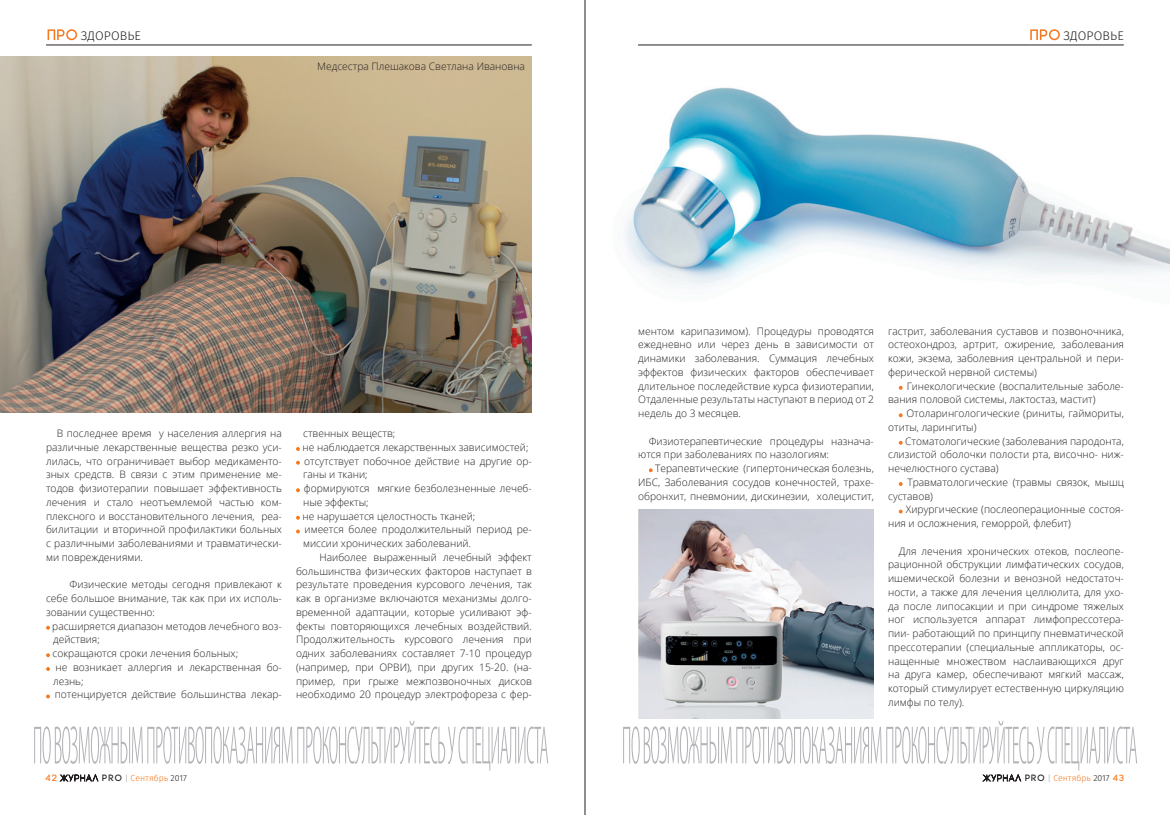
<style>
.page{position:relative;width:1170px;height:815px;background:#fff}
.page>*{position:absolute;margin:0;border:0;box-sizing:border-box;transform-origin:0 0}
.t1{font:300 12.5px "Fira Sans";letter-spacing:.01em;color:#231f20}
.Основной_текст{font:300 10.25px/13.8px "Open Sans";color:#231f20}
.t2{font:300 8.75px "Fira Sans";color:#f47921}
.s1{font-family:"Code Pro";font-weight:400;font-size:9.12px}
.s2{font-family:"Code Pro Light";font-weight:400;color:#231f20}
.s3{font-family:"Code Pro";font-weight:400;font-size:9.12px;color:#231f20}
.s4{color:#231f20}
</style>
<div class="page">
<svg style="left:48px;top:29px;width:29px;height:11px"></svg>
<svg style="left:1030px;top:29px;width:29px;height:11px"></svg>
<hr style="left:46px;top:45px;width:485px;height:1px;background:#231f20">
<hr style="left:638px;top:45px;width:485px;height:1px;background:#231f20">
<svg style="left:623px;top:721px;width:514px;height:61px"></svg>
<svg style="left:34px;top:721px;width:514px;height:61px"></svg>
<svg style="left:46px;top:626px;width:4px;height:4px"></svg>
<svg style="left:46px;top:653px;width:4px;height:4px"></svg>
<svg style="left:46px;top:667px;width:4px;height:4px"></svg>
<svg style="left:46px;top:695px;width:4px;height:3px"></svg>
<svg style="left:296px;top:447px;width:4px;height:4px"></svg>
<svg style="left:296px;top:461px;width:4px;height:4px"></svg>
<svg style="left:296px;top:488px;width:4px;height:4px"></svg>
<svg style="left:296px;top:516px;width:4px;height:4px"></svg>
<svg style="left:296px;top:530px;width:4px;height:3px"></svg>
<svg style="left:648px;top:468px;width:4px;height:4px"></svg>
<svg style="left:898px;top:386px;width:4px;height:4px"></svg>
<svg style="left:898px;top:413px;width:4px;height:4px"></svg>
<svg style="left:898px;top:441px;width:4px;height:4px"></svg>
<svg style="left:898px;top:482px;width:4px;height:4px"></svg>
<img style="left:0;top:57px;width:531px;height:356px">
<img style="left:585px;top:54px;width:584px;height:262px">
<img style="left:638px;top:509px;width:235px;height:210px">
<hr style="left:584px;top:0;width:1px;height:815px;background:#231f20">
<p class="t1" style="left:81px;top:27px;width:62px">здоровье</p>
<p class="t1" style="left:1063px;top:27px;width:62px">здоровье</p>
<p class="Основной_текст" style="left:317px;top:59px;width:209px">Медсестра Плешакова Светлана Ивановна</p>
<p class="Основной_текст" style="left:46px;top:426px;width:237px;text-align:justify;text-indent:11px">В последнее время у населения аллергия на различные лекарственные вещества резко уси&shy;лилась, что ограничивает выбор медикаменто&shy;зных средств. В связи с этим применение ме&shy;тодов физиотерапии повышает эффективность лечения и стало неотъемлемой частью ком&shy;плексного и восстановительного лечения, реа&shy;билитации и вторичной профилактики больных с различными заболеваниями и травматически&shy;ми повреждениями.</p>
<p class="Основной_текст" style="left:46px;top:578px;width:237px;text-align:justify;text-indent:24px">Физические методы сегодня привлекают к себе большое внимание, так как при их исполь&shy;зовании существенно:</p>
<p class="Основной_текст" style="left:52px;top:619px;width:231px">расширяется диапазон методов лечебного воз&shy;действия;</p>
<p class="Основной_текст" style="left:53px;top:646px;width:187px">сокращаются сроки лечения больных;</p>
<p class="Основной_текст" style="left:53px;top:660px;width:230px">не возникает аллергия и лекарственная бо&shy;лезнь;</p>
<p class="Основной_текст" style="left:55px;top:688px;width:228px">потенцируется действие большинства лекар-</p>
<p class="Основной_текст" style="left:303px;top:426px;width:94px">ственных веществ;</p>
<p class="Основной_текст" style="left:302px;top:440px;width:227px">не наблюдается лекарственных зависимостей;</p>
<p class="Основной_текст" style="left:303px;top:454px;width:230px">отсутствует побочное действие на другие ор&shy;ганы и ткани;</p>
<p class="Основной_текст" style="left:303px;top:481px;width:230px">формируются мягкие безболезненные лечеб&shy;ные эффекты;</p>
<p class="Основной_текст" style="left:302px;top:509px;width:174px">не нарушается целостность тканей;</p>
<p class="Основной_текст" style="left:303px;top:523px;width:230px">имеется более продолжительный период ре&shy;миссии хронических заболеваний.</p>
<p class="Основной_текст" style="left:296px;top:550px;width:237px;text-align:justify;text-indent:23px">Наиболее выраженный лечебный эффект большинства физических факторов наступает в результате проведения курсового лечения, так как в организме включаются механизмы долго&shy;временной адаптации, которые усиливают эф&shy;фекты повторяющихся лечебных воздействий.<br>Продолжительность курсового лечения при одних заболеваниях составляет 7-10 процедур (например, при ОРВИ), при других 15-20. (на&shy;пример, при грыже межпозвоночных дисков необходимо 20 процедур электрофореза с фер-</p>
<p class="Основной_текст" style="left:638px;top:324px;width:237px;text-align:justify">ментом карипазимом). Процедуры проводятся ежедневно или через день в зависимости от динамики заболевания. Суммация лечебных эффектов физических факторов обеспечивает длительное последействие курса физиотерапии, Отдаленные результаты наступают в период от 2 недель до 3 месяцев.</p>
<p class="Основной_текст" style="left:638px;top:434px;width:237px;text-indent:11px">Физиотерапевтические процедуры назнача&shy;ются при заболеваниях по назологиям:</p>
<p class="Основной_текст" style="left:638px;top:461px;width:237px;text-align:justify;text-indent:17px">Терапевтические (гипертоническая болезнь, ИБС, Заболевания сосудов конечностей, трахе&shy;обронхит, пневмонии, дискинезии, холецистит,</p>
<p class="Основной_текст" style="left:888px;top:324px;width:237px;text-align:justify">гастрит, заболевания суставов и позвоночника, остеохондроз, артрит, ожирение, заболевания кожи, экзема, заболевния центральной и пери&shy;ферической нервной системы)</p>
<p class="Основной_текст" style="left:888px;top:379px;width:237px;text-indent:19px">Гинекологические (воспалительные заболе&shy;вания половой системы, лактостаз, мастит)</p>
<p class="Основной_текст" style="left:888px;top:406px;width:237px;text-indent:18px">Отоларингологические (риниты, гаймориты, отиты, ларингиты)</p>
<p class="Основной_текст" style="left:888px;top:434px;width:237px;text-align:justify;text-indent:17px">Стоматологические (заболевания пародонта, слизистой оболочки полости рта, височно- ниж&shy;нечелюстного сустава)</p>
<p class="Основной_текст" style="left:888px;top:475px;width:237px;text-indent:19px">Травматологические (травмы связок, мышц суставов)</p>
<p class="Основной_текст" style="left:888px;top:503px;width:237px;text-indent:18px">Хирургические (послеоперационные состоя&shy;ния и осложнения, геморрой, флебит)</p>
<p class="Основной_текст" style="left:888px;top:544px;width:237px;text-align:justify;text-indent:11px">Для лечения хронических отеков, послеопе&shy;рационной обструкции лимфатических сосудов, ишемической болезни и венозной недостаточ&shy;ности, а также для лечения целлюлита, для ухо&shy;да после липосакции и при синдроме тяжелых ног используется аппарат лимфопрессотера&shy;пии- работающий по принципу пневматической прессотерапии (специальные аппликаторы, ос&shy;нащенные множеством наслаивающихся друг на друга камер, обеспечивают мягкий массаж, который стимулирует естественную циркуляцию лимфы по телу).</p>
<p class="t2" style="left:46px;top:772px;width:143px"><span class="s1">42</span> <span class="s2">Журнал</span> <span class="s3">PRO</span> <span class="s2">|</span> Сентябрь <span class="s4">2017</span></p>
<p class="t2" style="left:982px;top:772px;width:143px"><span class="s2">Журнал</span> <span class="s3">PRO</span> <span class="s2">|</span> Сентябрь <span class="s4">2017</span> <span class="s1">43</span></p>
</div>
